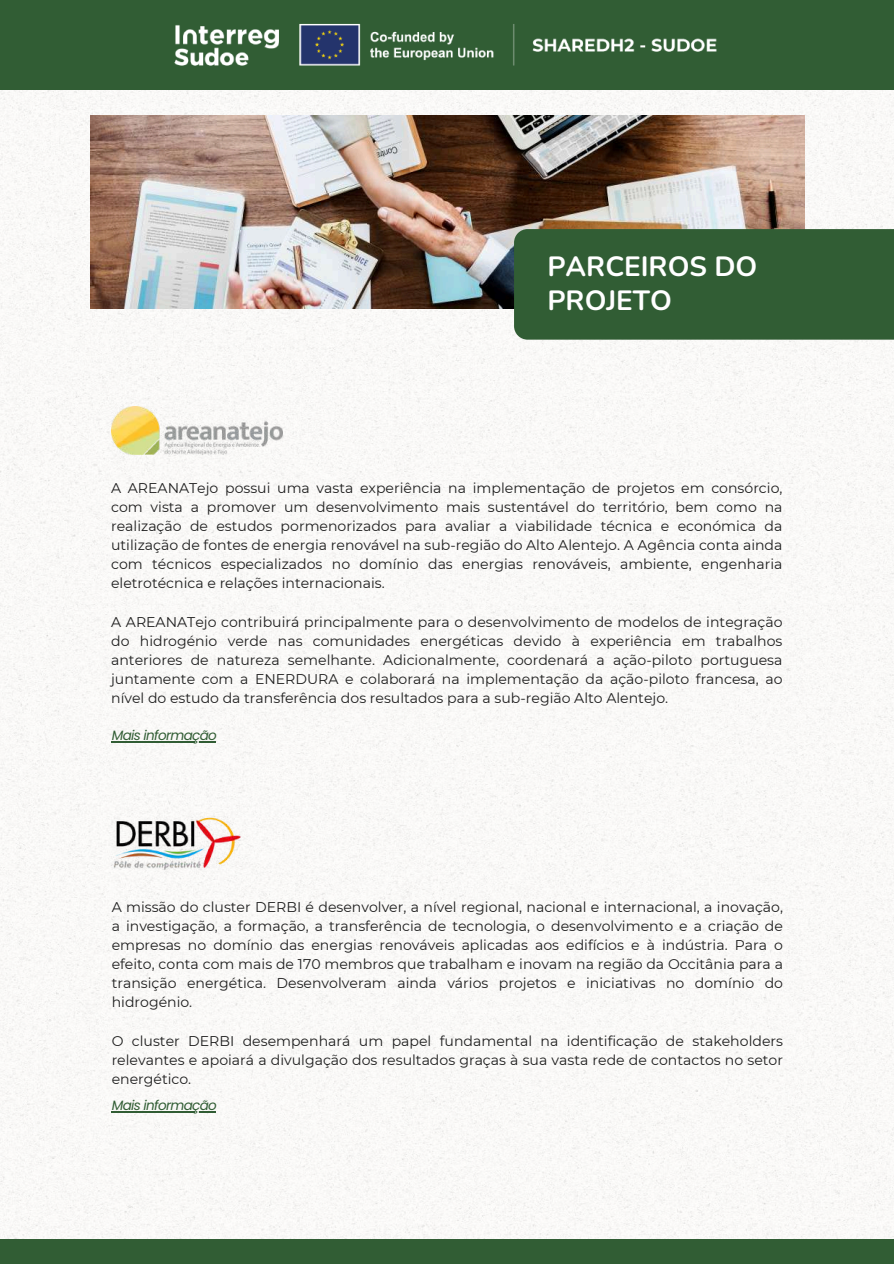
<style>
.page{position:relative;width:894px;height:1264px;background:#fff}
.page>*{position:absolute;margin:0;border:0;box-sizing:border-box;transform-origin:0 0}
.t1{font:700 27.75px/33.8px "Nunito";color:#fff}
.t2{font:14.1px/19.2px "Montserrat";color:#1e1e1e;text-align:justify}
.t3{font:italic 13.5px "Poppins";letter-spacing:-.05em;color:#315d34}
</style>
<div class="page">
<img style="left:0;top:89px;width:893px;height:1149px">
<div style="left:0;top:0;width:893px;height:89px;background:#315d34"></div>
<div style="left:0;top:1238px;width:893px;height:25px;background:#315d34"></div>
<img style="left:174px;top:23px;width:543px;height:43px">
<img style="left:90px;top:115px;width:714px;height:193px">
<div style="left:514px;top:229px;width:379px;height:110px;background:#315d34"></div>
<img style="left:111px;top:406px;width:171px;height:49px">
<img style="left:112px;top:810px;width:130px;height:63px">
<hr style="left:112px;top:1111px;width:104px;height:1px;background:#315d34">
<hr style="left:112px;top:741px;width:104px;height:1px;background:#315d34">
<h1 class="t1" style="left:547px;top:250px;width:211px">PARCEIROS DO<br>PROJETO</h1>
<p class="t2" style="left:111px;top:478px;width:672px">A AREANATejo possui uma vasta experiência na implementação de projetos em consórcio, com vista a promover um desenvolvimento mais sustentável do território, bem como na realização de estudos pormenorizados para avaliar a viabilidade técnica e económica da utilização de fontes de energia renovável na sub-região do Alto Alentejo. A Agência conta ainda com técnicos especializados no domínio das energias renováveis, ambiente, engenharia eletrotécnica e relações internacionais.</p>
<p class="t2" style="left:111px;top:612px;width:672px">A AREANATejo contribuirá principalmente para o desenvolvimento de modelos de integração do hidrogénio verde nas comunidades energéticas devido à experiência em trabalhos anteriores de natureza semelhante. Adicionalmente, coordenará a ação-piloto portuguesa juntamente com a ENERDURA e colaborará na implementação da ação-piloto francesa, ao nível do estudo da transferência dos resultados para a sub-região Alto Alentejo.</p>
<p class="t3" style="left:112px;top:725px;width:107px">Mais informação</p>
<p class="t2" style="left:112px;top:897px;width:672px">A missão do cluster DERBI é desenvolver, a nível regional, nacional e internacional, a inovação, a investigação, a formação, a transferência de tecnologia, o desenvolvimento e a criação de empresas no domínio das energias renováveis aplicadas aos edifícios e à indústria. Para o efeito, conta com mais de 170 membros que trabalham e inovam na região da Occitânia para a transição energética. Desenvolveram ainda vários projetos e iniciativas no domínio do hidrogénio.</p>
<p class="t2" style="left:112px;top:1030px;width:672px">O cluster DERBI desempenhará um papel fundamental na identificação de stakeholders relevantes e apoiará a divulgação dos resultados graças à sua vasta rede de contactos no setor energético.</p>
<p class="t3" style="left:112px;top:1095px;width:107px">Mais informação</p>
</div>
